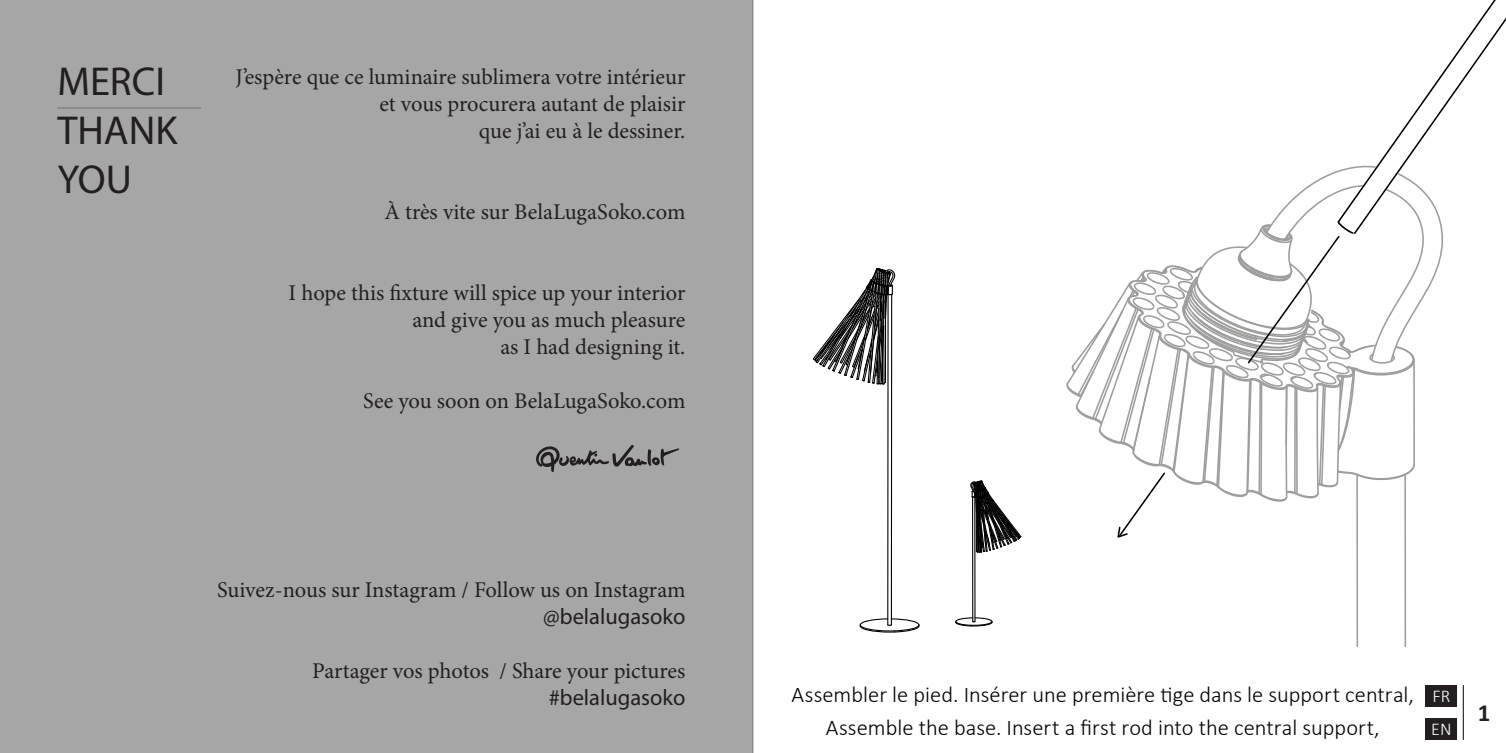
<style>
.page{position:relative;width:1506px;height:753px;background:#fff}
.page>*{position:absolute;margin:0;border:0;box-sizing:border-box;transform-origin:0 0}
.t1{font:40.5px/48.6px "Myriad Pro";color:#231f20}
.Texte{font:700 24.75px "Calibri";color:#231f20}
.t2{font:22.5px "Minion Pro";letter-spacing:-.005em;color:#231f20}
.Texte-2{font:300 22.5px "Calibri";color:#000}
.t3{font:22.5px "Myriad Pro";color:#231f20}
.t4{font:300 18px "Calibri";color:#fff}
</style>
<div class="page">
<div style="left:0;top:0;width:753px;height:753px;background:#a7a6a6"></div>
<svg style="left:1066px;top:0;width:439px;height:646px"></svg>
<svg style="left:859px;top:617px;width:60px;height:16px"></svg>
<hr style="left:890px;top:294px;width:2px;height:331px;background:#000">
<hr style="left:887px;top:294px;width:1px;height:331px;background:#000">
<svg style="left:812px;top:268px;width:83px;height:117px"></svg>
<svg style="left:955px;top:616px;width:38px;height:11px"></svg>
<hr style="left:972px;top:497px;width:1px;height:124px;background:#000">
<hr style="left:974px;top:497px;width:1px;height:124px;background:#000">
<svg style="left:970px;top:480px;width:52px;height:73px"></svg>
<div style="left:1425px;top:718px;width:31px;height:22px;background:#231f20"></div>
<div style="left:1425px;top:685px;width:31px;height:21px;background:#231f20"></div>
<hr style="left:1462px;top:685px;width:1px;height:55px;background:#231f20">
<svg style="left:536px;top:445px;width:143px;height:27px"></svg>
<hr style="left:57px;top:108px;width:144px;height:1px;background:#231f20">
<hr style="left:752px;top:0;width:1px;height:753px;background:#231f20">
<p class="t1" style="left:57px;top:57px;width:109px">MERCI</p>
<p class="t1" style="left:57px;top:105px;width:121px">THANK<br>YOU</p>
<p class="t2" style="left:235px;top:62px;width:451px">J’espère que ce luminaire sublimera votre intérieur</p>
<p class="t2" style="left:379px;top:89px;width:307px">et vous procurera autant de plaisir</p>
<p class="t2" style="left:479px;top:116px;width:208px">que j’ai eu à le dessiner.</p>
<p class="t2" style="left:384px;top:197px;width:302px">À très vite sur BelaLugaSoko.com</p>
<p class="t2" style="left:288px;top:278px;width:398px">I hope this fixture will spice up your interior</p>
<p class="t2" style="left:412px;top:305px;width:274px">and give you as much pleasure</p>
<p class="t2" style="left:500px;top:332px;width:186px">as I had designing it.</p>
<p class="t2" style="left:363px;top:386px;width:324px">See you soon on BelaLugaSoko.com</p>
<p class="t2" style="left:217px;top:575px;width:470px">Suivez-nous sur Instagram / Follow us on Instagram</p>
<p class="t3" style="left:543px;top:602px;width:144px">@belalugasoko</p>
<p class="t2" style="left:312px;top:656px;width:374px">Partager vos photos / Share your pictures</p>
<p class="t3" style="left:548px;top:683px;width:138px">#belalugasoko</p>
<p class="Texte-2" style="left:791px;top:680px;width:624px">Assembler le pied. Insérer une première tige dans le support central,</p>
<p class="Texte-2" style="left:825px;top:713px;width:555px">Assemble the base. Insert a first rod into the central support,</p>
<p class="t4" style="left:1432px;top:684px;width:19px">FR</p>
<p class="t4" style="left:1430px;top:717px;width:22px">EN</p>
<p class="Texte" style="left:1477px;top:695px;width:14px">1</p>
</div>
